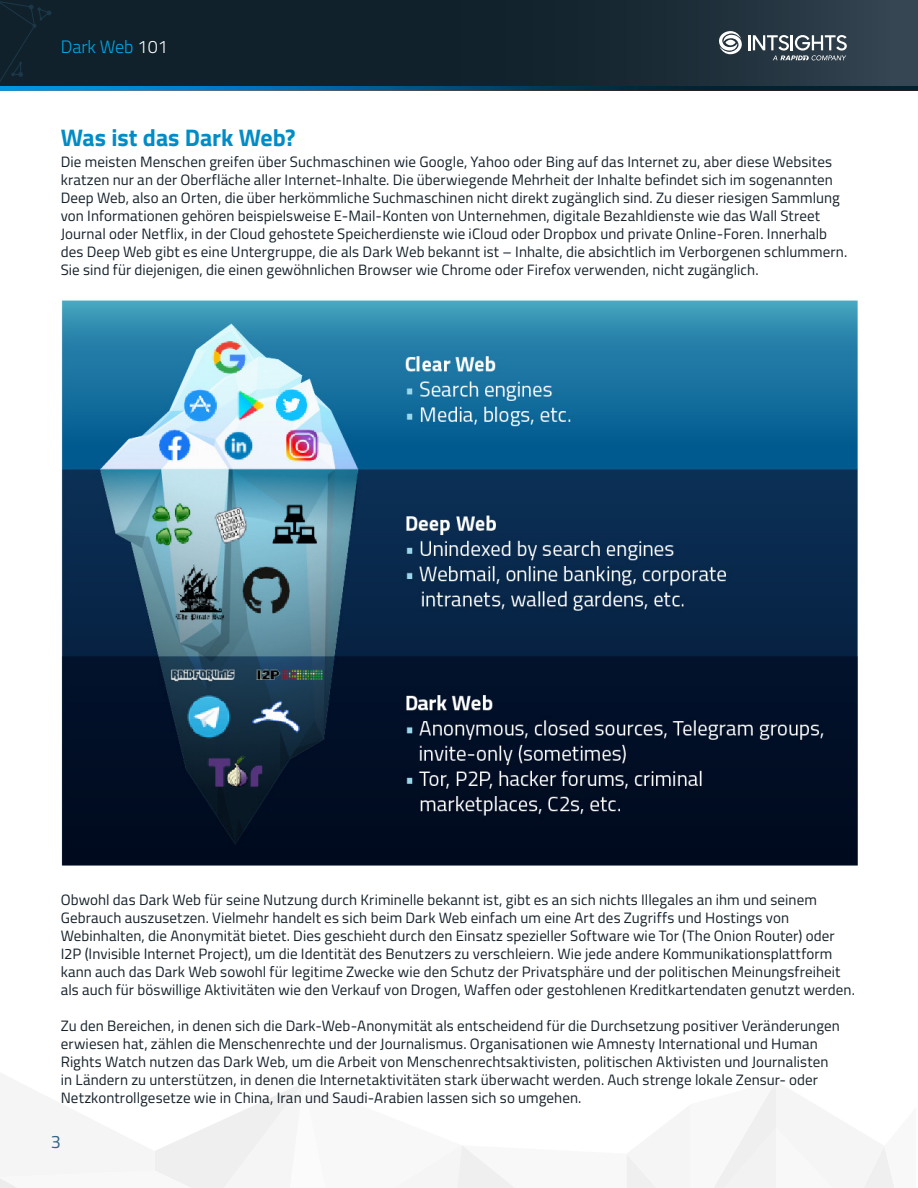
<style>
.page{position:relative;width:918px;height:1188px;background:#fff}
.page>*{position:absolute;margin:0;border:0;box-sizing:border-box;transform-origin:0 0}
.Body{font:700 24px "Titillium Web";color:#008cc7}
.t1{font:300 18px "Titillium Web";color:#00a8e2}
.t2{font:18px "Titillium Web";color:#316481}
.Body-2{font:15px/18px "Titillium Web";letter-spacing:.005em;color:#15212a}
.s1{color:#fff}
</style>
<div class="page">
<div style="left:0;top:0;width:918px;height:87px;background:linear-gradient(to right,#05161f,#2a3a46)"></div>
<hr style="left:0;top:87px;width:918px;height:3px;background:#008cc7">
<svg style="left:0;top:1px;width:52px;height:85px;background:#10222c"></svg>
<hr style="left:748px;top:35px;width:3px;height:15px;background:#fff">
<svg style="left:719px;top:31px;width:23px;height:23px"></svg>
<svg style="left:753px;top:35px;width:94px;height:25px"></svg>
<svg style="left:0;top:1082px;width:894px;height:106px"></svg>
<img style="left:62px;top:301px;width:795px;height:565px">
<p class="t1" style="left:61px;top:34px;width:109px">Dark Web <span class="s1">101</span></p>
<p class="Body" style="left:61px;top:119px;width:236px">Was ist das Dark Web?</p>
<p class="Body-2" style="left:61px;top:152px;width:788px">Die meisten Menschen greifen über Suchmaschinen wie Google, Yahoo oder Bing auf das Internet zu, aber diese Websites kratzen nur an der Oberfläche aller Internet-Inhalte. Die überwiegende Mehrheit der Inhalte befindet sich im sogenannten Deep Web, also an Orten, die über herkömmliche Suchmaschinen nicht direkt zugänglich sind. Zu dieser riesigen Sammlung von Informationen gehören beispielsweise E-Mail-Konten von Unternehmen, digitale Bezahldienste wie das Wall Street Journal oder Netflix, in der Cloud gehostete Speicherdienste wie iCloud oder Dropbox und private Online-Foren. Innerhalb des Deep Web gibt es eine Untergruppe, die als Dark Web bekannt ist – Inhalte, die absichtlich im Verborgenen schlummern.<br>Sie sind für diejenigen, die einen gewöhnlichen Browser wie Chrome oder Firefox verwenden, nicht zugänglich.</p>
<p class="Body-2" style="left:61px;top:890px;width:796px">Obwohl das Dark Web für seine Nutzung durch Kriminelle bekannt ist, gibt es an sich nichts Illegales an ihm und seinem Gebrauch auszusetzen. Vielmehr handelt es sich beim Dark Web einfach um eine Art des Zugriffs und Hostings von Webinhalten, die Anonymität bietet. Dies geschieht durch den Einsatz spezieller Software wie Tor (The Onion Router) oder I2P (Invisible Internet Project), um die Identität des Benutzers zu verschleiern. Wie jede andere Kommunikationsplattform kann auch das Dark Web sowohl für legitime Zwecke wie den Schutz der Privatsphäre und der politischen Meinungsfreiheit als auch für böswillige Aktivitäten wie den Verkauf von Drogen, Waffen oder gestohlenen Kreditkartendaten genutzt werden.</p>
<p class="Body-2" style="left:61px;top:1016px;width:781px">Zu den Bereichen, in denen sich die Dark-Web-Anonymität als entscheidend für die Durchsetzung positiver Veränderungen erwiesen hat, zählen die Menschenrechte und der Journalismus. Organisationen wie Amnesty International und Human Rights Watch nutzen das Dark Web, um die Arbeit von Menschenrechtsaktivisten, politischen Aktivisten und Journalisten in Ländern zu unterstützen, in denen die Internetaktivitäten stark überwacht werden. Auch strenge lokale Zensur- oder Netzkontrollgesetze wie in China, Iran und Saudi-Arabien lassen sich so umgehen.</p>
<p class="t2" style="left:51px;top:1129px;width:12px">3</p>
</div>
